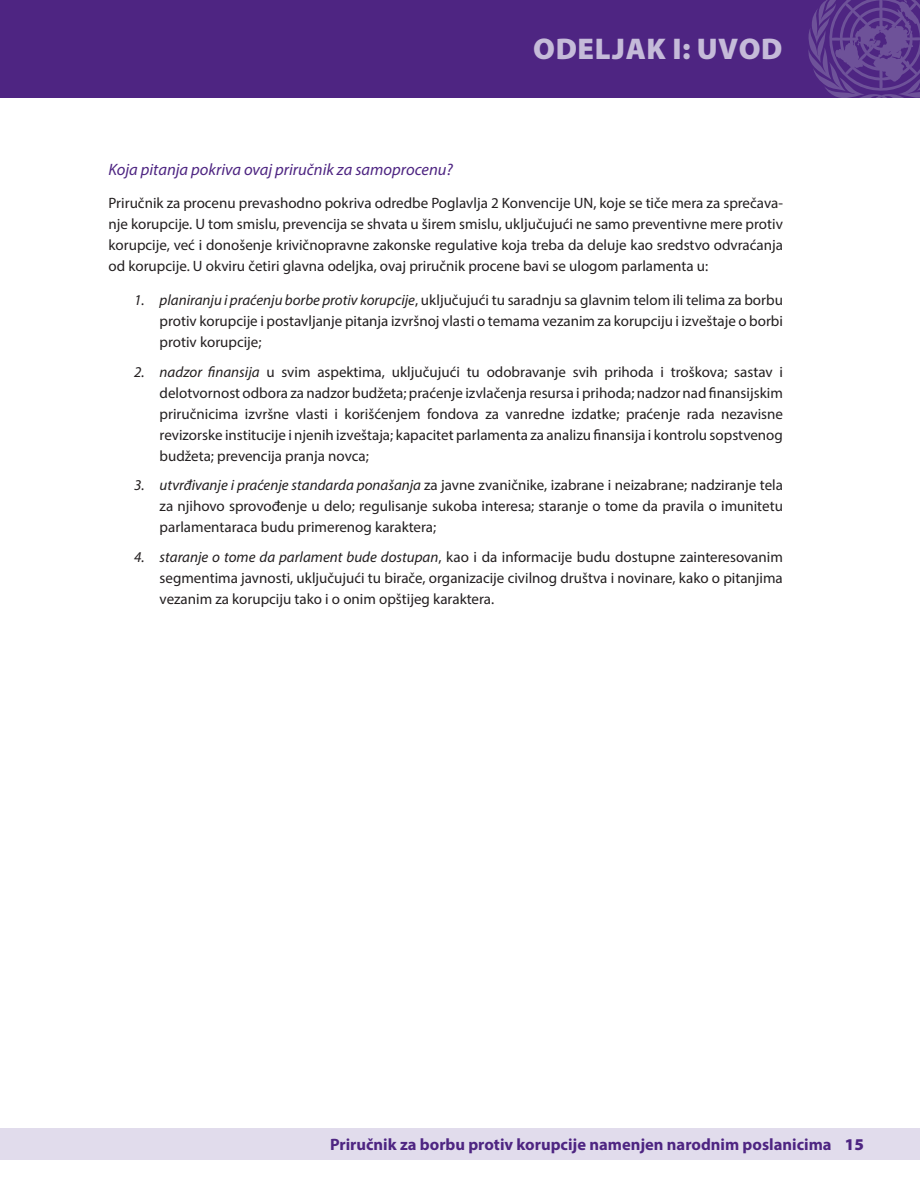
<style>
.page{position:relative;width:920px;height:1190px;background:#fff}
.page>*{position:absolute;margin:0;border:0;box-sizing:border-box;transform-origin:0 0}
.t1{font:900 30px "Myriad Pro";letter-spacing:.02em;color:#c5bbd9}
.t2{font:700 16.5px "Myriad Pro";color:#4e2582}
.t3{font:italic 16.5px "Myriad Pro";color:#4e2582}
.t4{font:15px/21px "Myriad Pro";color:#231f20;text-align:justify}
.s1{font-style:italic}
.s2{font-weight:900}
</style>
<div class="page">
<div style="left:0;top:1128px;width:919px;height:31px;background:#e1dcec"></div>
<div style="left:0;top:0;width:919px;height:98px;background:#4e2582"></div>
<svg style="left:808px;top:0;width:112px;height:98px"></svg>
<h1 class="t1" style="left:533px;top:29px;width:251px">ODELJAK I: UVOD</h1>
<p class="t3" style="left:109px;top:159px;width:345px">Koja pitanja pokriva ovaj priručnik za samoprocenu?</p>
<p class="t4" style="left:109px;top:192px;width:676px">Priručnik za procenu prevashodno pokriva odredbe Poglavlja 2 Konvencije UN, koje se tiče mera za sprečava&shy;nje korupcije. U tom smislu, prevencija se shvata u širem smislu, uključujući ne samo preventivne mere protiv korupcije, već i donošenje krivičnopravne zakonske regulative koja treba da deluje kao sredstvo odvraćanja od korupcije. U okviru četiri glavna odeljka, ovaj priručnik procene bavi se ulogom parlamenta u:</p>
<p class="t4" style="left:160px;top:289px;width:624px;text-indent:-26px"><span class="s1">1. planiranju i praćenju borbe protiv korupcije</span>, uključujući tu saradnju sa glavnim telom ili telima za borbu protiv korupcije i postavljanje pitanja izvršnoj vlasti o temama vezanim za korupciju i izveštaje o borbi protiv korupcije;</p>
<p class="t4" style="left:160px;top:361px;width:624px;text-indent:-26px"><span class="s1">2. nadzor finansija</span> u svim aspektima, uključujući tu odobravanje svih prihoda i troškova; sastav i delotvornost odbora za nadzor budžeta; praćenje izvlačenja resursa i prihoda; nadzor nad finansijskim priručnicima izvršne vlasti i korišćenjem fondova za vanredne izdatke; praćenje rada nezavisne revizorske institucije i njenih izveštaja; kapacitet parlamenta za analizu finansija i kontrolu sopstvenog budžeta; prevencija pranja novca;</p>
<p class="t4" style="left:160px;top:474px;width:624px;text-indent:-26px"><span class="s1">3. utvrđivanje i praćenje standarda ponašanja</span> za javne zvaničnike, izabrane i neizabrane; nadziranje tela za njihovo sprovođenje u delo; regulisanje sukoba interesa; staranje o tome da pravila o imunitetu parlamentaraca budu primerenog karaktera;</p>
<p class="t4" style="left:160px;top:546px;width:624px;text-indent:-26px"><span class="s1">4. staranje o tome da parlament bude dostupan</span>, kao i da informacije budu dostupne zainteresovanim segmentima javnosti, uključujući tu birače, organizacije civilnog društva i novinare, kako o pitanjima vezanim za korupciju tako i o onim opštijeg karaktera.</p>
<p class="t2" style="left:330px;top:1132px;width:535px">Priručnik za borbu protiv korupcije namenjen narodnim poslanicima <span class="s2">15</span></p>
</div>
